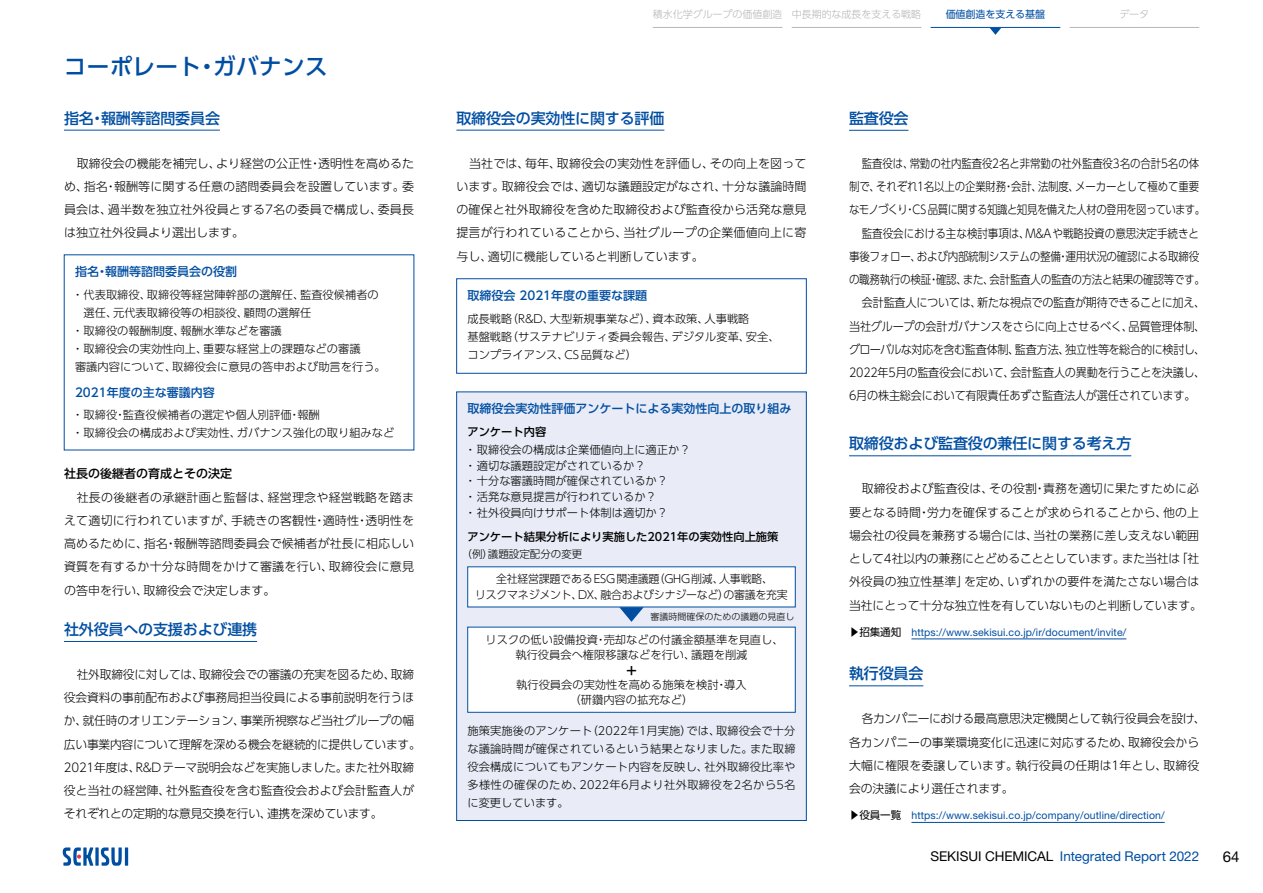
<style>
.page{position:relative;width:1263px;height:893px;background:#fff}
.page>*{position:absolute;margin:0;border:0;box-sizing:border-box;transform-origin:0 0}
.t1{font:500 22.5px "UD Shin Go Pro";letter-spacing:.02em;color:#004ea2}
.t2{font:500 15px "UD Shin Go Pro";letter-spacing:-.01em;color:#004ea2}
.t3{font:15px "Helvetica Neue LT Pro";color:#000}
.t4{font:13.5px "Helvetica Neue LT Pro";letter-spacing:-.005em;color:#004ea2}
.t5{font:700 13.5px "UD Shin Go Pro De";color:#000}
.t6{font:300 12px/23.2px "UD Shin Go Pro";letter-spacing:-.015em;color:#000;text-align:justify}
.t7{font:300 12px "UD Shin Go Pro";letter-spacing:-.015em;color:#000;scale:.93 1}
.t8{font:300 12px "UD Shin Go Pro";letter-spacing:-.015em;color:#000;scale:.88 1}
.t9{font:500 12px "UD Shin Go Pro";color:#004ea2}
.t10{font:300 12px "UD Shin Go Pro";letter-spacing:-.015em;color:#000;scale:.87 1}
.t11{font:300 12px "UD Shin Go Pro";letter-spacing:-.05em;color:#000;scale:.87 1}
.t12{font:300 12px "UD Shin Go Pro";letter-spacing:-.045em;color:#000;scale:.93 1}
.t13{font:500 12px "UD Shin Go Pro";color:#000}
.t14{font:300 11.25px/18px "UD Shin Go Pro";color:#000}
.t15{font:300 11.25px/15.8px "UD Shin Go Pro";letter-spacing:-.02em;color:#000;text-align:center}
.t16{font:500 11.25px "UD Shin Go Pro";color:#000}
.t17{font:10.5px "Helvetica Neue LT Pro";letter-spacing:.01em;color:#004ea2}
.t18{font:300 10.5px "UD Shin Go Pro";color:#000}
.t19{font:300 10.05px "UD Shin Go Pro";letter-spacing:-.01em;color:#b5b6b6}
.t20{font:10.05px "UD Shin Go Pro";letter-spacing:-.01em;color:#004ea2}
.t21{font:300 9px "UD Shin Go Pro";color:#000}
.s1{font-family:"UD Shin Go Pro";color:#000}
.s2{color:#000}
</style>
<div class="page">
<svg style="left:95px;top:847px;width:4px;height:19px"></svg>
<hr style="left:125px;top:847px;width:3px;height:19px;background:#004ea2">
<svg style="left:101px;top:847px;width:21px;height:19px"></svg>
<svg style="left:63px;top:847px;width:30px;height:19px"></svg>
<hr style="left:653px;top:27px;width:129px;height:1px;background:#b5b6b6">
<hr style="left:931px;top:27px;width:129px;height:1px;background:#004ea2">
<hr style="left:1069px;top:27px;width:130px;height:1px;background:#b5b6b6">
<hr style="left:792px;top:27px;width:129px;height:1px;background:#b5b6b6">
<svg style="left:990px;top:28px;width:11px;height:7px"></svg>
<hr style="left:64px;top:130px;width:156px;height:1px;background:#004ea2">
<hr style="left:64px;top:641px;width:193px;height:1px;background:#004ea2">
<div style="left:457px;top:392px;width:349px;height:428px;background:#e9ecf6"></div>
<div style="left:456px;top:392px;width:350px;height:429px;border:1px solid #004ea2"></div>
<hr style="left:456px;top:130px;width:208px;height:1px;background:#004ea2">
<hr style="left:849px;top:130px;width:59px;height:1px;background:#004ea2">
<hr style="left:849px;top:455px;width:282px;height:1px;background:#004ea2">
<hr style="left:911px;top:639px;width:215px;height:1px;background:#004ea2">
<hr style="left:849px;top:685px;width:74px;height:1px;background:#004ea2">
<hr style="left:911px;top:822px;width:254px;height:1px;background:#004ea2">
<div style="left:468px;top:567px;width:327px;height:40px;background:#fff"></div>
<div style="left:468px;top:627px;width:327px;height:85px;background:#fff"></div>
<svg style="left:619px;top:607px;width:25px;height:15px"></svg>
<h1 class="t1" style="left:64px;top:48px;width:265px">コーポレート・ガバナンス</h1>
<p class="t2" style="left:64px;top:106px;width:157px">指名・報酬等諮問委員会</p>
<p class="t6" style="left:64px;top:151px;width:352px;text-indent:13px">取締役会の機能を補完し、より経営の公正性・透明性を高めるため、指名・報酬等に関する任意の諮問委員会を設置しています。委員会は、過半数を独立社外役員とする7名の委員で構成し、委員長は独立社外役員より選出します。</p>
<p class="t9" style="left:75px;top:262px;width:164px">指名・報酬等諮問委員会の役割</p>
<p class="t14" style="left:72px;top:285px;width:308px">・代表取締役、取締役等経営陣幹部の選解任、監査役候補者の</p>
<p class="t14" style="left:84px;top:303px;width:229px">選任、元代表取締役等の相談役、顧問の選解任</p>
<p class="t14" style="left:72px;top:321px;width:211px">・取締役の報酬制度、報酬水準などを審議</p>
<p class="t14" style="left:72px;top:339px;width:290px">・取締役会の実効性向上、重要な経営上の課題などの審議</p>
<p class="t14" style="left:75px;top:357px;width:312px">審議内容について、取締役会に意見の答申および助言を行う。</p>
<p class="t9" style="left:75px;top:383px;width:141px">2021年度の主な審議内容</p>
<p class="t14" style="left:72px;top:406px;width:324px">・取締役・監査役候補者の選定や個人別評価・報酬<br>・取締役会の構成および実効性、ガバナンス強化の取り組みなど</p>
<p class="t13" style="left:64px;top:464px;width:170px">社長の後継者の育成とその決定</p>
<p class="t6" style="left:64px;top:485px;width:352px;text-indent:13px">社長の後継者の承継計画と監督は、経営理念や経営戦略を踏まえて適切に行われていますが、手続きの客観性・適時性・透明性を高めるために、指名・報酬等諮問委員会で候補者が社長に相応しい資質を有するか十分な時間をかけて審議を行い、取締役会に意見の答申を行い、取締役会で決定します。</p>
<p class="t2" style="left:64px;top:617px;width:195px">社外役員への支援および連携</p>
<p class="t6" style="left:64px;top:662px;width:358px;text-align:left;text-indent:13px">社外取締役に対しては、取締役会での審議の充実を図るため、取締役会資料の事前配布および事務局担当役員による事前説明を行うほか、就任時のオリエンテーション、事業所視察など当社グループの幅広い事業内容について理解を深める機会を継続的に提供しています。2021年度は、R&amp;Dテーマ説明会などを実施しました。また社外取締役と当社の経営陣、社外監査役を含む監査役会および会計監査人がそれぞれとの定期的な意見交換を行い、連携を深めています。</p>
<p class="t19" style="left:653px;top:6px;width:270px">積水化学グループの価値創造 中長期的な成長を支える戦略</p>
<p class="t20" style="left:946px;top:6px;width:101px">価値創造を支える基盤</p>
<p class="t19" style="left:1119px;top:6px;width:31px">データ</p>
<p class="t2" style="left:456px;top:106px;width:210px">取締役会の実効性に関する評価</p>
<p class="t6" style="left:456px;top:151px;width:352px;text-indent:13px">当社では、毎年、取締役会の実効性を評価し、その向上を図っています。取締役会では、適切な議題設定がなされ、十分な議論時間の確保と社外取締役を含めた取締役および監査役から活発な意見提言が行われていることから、当社グループの企業価値向上に寄与し、適切に機能していると判断しています。</p>
<p class="t9" style="left:467px;top:286px;width:181px">取締役会 2021年度の重要な課題</p>
<p class="t14" style="left:467px;top:309px;width:314px">成長戦略（R&amp;D、大型新規事業など）、資本政策、人事戦略<br>基盤戦略（サステナビリティ委員会報告、デジタル変革、安全、コンプライアンス、CS品質など）</p>
<p class="t9" style="left:467px;top:399px;width:325px">取締役会実効性評価アンケートによる実効性向上の取り組み</p>
<p class="t16" style="left:467px;top:422px;width:80px">アンケート内容</p>
<p class="t14" style="left:465px;top:441px;width:227px;line-height:15.8px">・ 取締役会の構成は企業価値向上に適正か？・ 適切な議題設定がされているか？<br>・ 十分な審議時間が確保されているか？<br>・ 活発な意見提言が行われているか？<br>・ 社外役員向けサポート体制は適切か？</p>
<p class="t16" style="left:467px;top:528px;width:312px">アンケート結果分析により実施した2021年の実効性向上施策</p>
<p class="t18" style="left:462px;top:546px;width:122px">（例）議題設定配分の変更</p>
<p class="t15" style="left:475px;top:571px;width:314px">全社経営課題であるESG関連議題（GHG削減、人事戦略、<br>リスクマネジメント、DX、融合およびシナジーなど）の審議を充実</p>
<p class="t14" style="left:486px;top:631px;width:300px;line-height:15.8px;text-align:center">リスクの低い設備投資・売却などの付議金額基準を見直し、執行役員会へ権限移譲などを行い、議題を削減</p>
<p class="t5" style="left:626px;top:659px;width:12px">+</p>
<p class="t14" style="left:516px;top:676px;width:232px;line-height:15.8px;text-align:center">執行役員会の実効性を高める施策を検討・導入（研鑽内容の拡充など）</p>
<p class="t21" style="left:651px;top:610px;width:145px">審議時間確保のための議題の見直し</p>
<p class="t14" style="left:467px;top:721px;width:330px;text-align:justify">施策実施後のアンケート（2022年1月実施）では、取締役会で十分な議論時間が確保されているという結果となりました。また取締役会構成についてもアンケート内容を反映し、社外取締役比率や多様性の確保のため、2022年6月より社外取締役を2名から5名に変更しています。</p>
<p class="t2" style="left:849px;top:106px;width:61px">監査役会</p>
<p class="t10" style="left:862px;top:153px;width:389px">監査役は、常勤の社内監査役2名と非常勤の社外監査役3名の合計5名の体</p>
<p class="t10" style="left:849px;top:177px;width:404px">制で、それぞれ1名以上の企業財務・会計、法制度、メーカーとして極めて重要</p>
<p class="t11" style="left:849px;top:200px;width:411px">なモノづくり・CS 品質に関する知識と知見を備えた人材の登用を図っています。</p>
<p class="t8" style="left:862px;top:223px;width:385px">監査役会における主な検討事項は、M&amp;Aや戦略投資の意思決定手続きと</p>
<p class="t8" style="left:849px;top:246px;width:399px">事後フォロー、および内部統制システムの整備・運用状況の確認による取締役</p>
<p class="t8" style="left:849px;top:270px;width:406px">の職務執行の検証・確認、また、会計監査人の監査の方法と結果の確認等です。</p>
<p class="t7" style="left:862px;top:293px;width:371px">会計監査人については、新たな視点での監査が期待できることに加え、</p>
<p class="t7" style="left:849px;top:316px;width:385px">当社グループの会計ガバナンスをさらに向上させるべく、品質管理体制、</p>
<p class="t12" style="left:849px;top:339px;width:385px">グローバルな対応を含む監査体制、監査方法、独立性等を総合的に検討し、</p>
<p class="t7" style="left:849px;top:363px;width:385px">2022年5月の監査役会において、会計監査人の異動を行うことを決議し、</p>
<p class="t7" style="left:849px;top:386px;width:374px">6月の株主総会において有限責任あずさ監査法人が選任されています。</p>
<p class="t2" style="left:849px;top:432px;width:284px">取締役および監査役の兼任に関する考え方</p>
<p class="t6" style="left:849px;top:477px;width:354px;text-align:left;text-indent:13px">取締役および監査役は、その役割・責務を適切に果たすために必要となる時間・労力を確保することが求められることから、他の上場会社の役員を兼務する場合には、当社の業務に差し支えない範囲として4社以内の兼務にとどめることとしています。また当社は「社外役員の独立性基準」を定め、いずれかの要件を満たさない場合は当社にとって十分な独立性を有していないものと判断しています。</p>
<p class="t17" style="left:849px;top:625px;width:279px"><span class="s1">▶ 招集通知</span> https://www.sekisui.co.jp/ir/document/invite/</p>
<p class="t2" style="left:849px;top:662px;width:76px">執行役員会</p>
<p class="t6" style="left:849px;top:707px;width:358px;text-align:left;text-indent:13px">各カンパニーにおける最高意思決定機関として執行役員会を設け、各カンパニーの事業環境変化に迅速に対応するため、取締役会から大幅に権限を委譲しています。執行役員の任期は1年とし、取締役会の決議により選任されます。</p>
<p class="t17" style="left:849px;top:809px;width:317px"><span class="s1">▶ 役員一覧　</span>https://www.sekisui.co.jp/company/outline/direction/</p>
<p class="t4" style="left:930px;top:848px;width:270px"><span class="s2">SEKISUI CHEMICAL</span> Integrated Report 2022</p>
<p class="t3" style="left:1223px;top:847px;width:18px">64</p>
</div>
